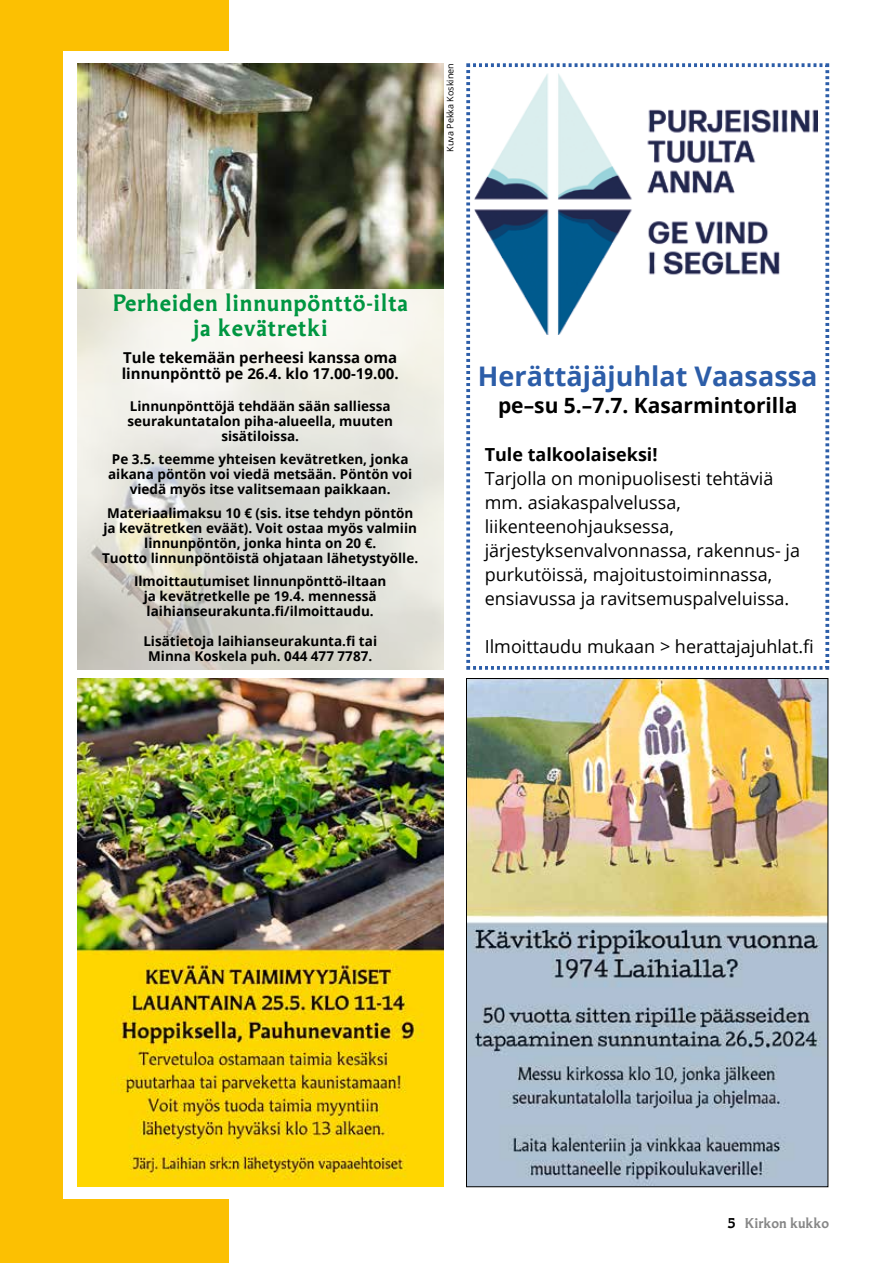
<style>
.page{position:relative;width:893px;height:1263px;background:#fff}
.page>*{position:absolute;margin:0;border:0;box-sizing:border-box;transform-origin:0 0}
.t1{font:700 27px "Open Sans";color:#2c5da8}
.t2{font:700 22.5px/25.5px "Martti Display";letter-spacing:.03em;color:#009641;text-align:center}
.t3{font:700 21px "Open Sans";color:#000}
.t4{font:18px/24px "Open Sans";color:#000}
.t5{font:700 18px "Open Sans";color:#000}
.t6{font:700 15px/16.5px "Open Sans";color:#000}
.t7{font:700 13.5px/15px "Open Sans";color:#000;text-align:center}
.t8{font:700 13.5px "Martti Display";color:#878787}
.t9{font:9px "Open Sans";color:#000}
.s1{font-family:"Martti";color:#000}
</style>
<div class="page">
<div style="left:0;top:0;width:228px;height:1263px;background:#fcc002"></div>
<div style="left:64px;top:51px;width:765px;height:1147px;background:#fff"></div>
<svg style="left:466px;top:63px;width:364px;height:607px"></svg>
<img style="left:468px;top:680px;width:358px;height:505px">
<img style="left:78px;top:678px;width:365px;height:509px">
<img style="left:77px;top:227px;width:367px;height:443px">
<img style="left:77px;top:63px;width:366px;height:225px">
<img style="left:474px;top:72px;width:344px;height:263px">
<div style="left:592px;top:294px;width:217px;height:50px;background:#fff"></div>
<p class="t9" style="left:444px;top:152px;width:90px;rotate:-90deg">Kuva Pekka Koskinen</p>
<h2 class="t2" style="left:113px;top:290px;width:297px">Perheiden linnunpönttö-ilta ja kevätretki</h2>
<p class="t6" style="left:122px;top:348px;width:279px">Tule tekemään perheesi kanssa oma linnunpönttö pe 26.4. klo 17.00-19.00.</p>
<p class="t7" style="left:127px;top:398px;width:267px">Linnunpönttöjä tehdään sään salliessa seurakuntatalon piha-alueella, muuten sisätiloissa.</p>
<p class="t7" style="left:108px;top:451px;width:306px">Pe 3.5. teemme yhteisen kevätretken, jonka aikana pöntön voi viedä metsään. Pöntön voi viedä myös itse valitsemaan paikkaan.</p>
<p class="t7" style="left:102px;top:505px;width:318px">Materiaalimaksu 10 € (sis. itse tehdyn pöntön ja kevätretken eväät). Voit ostaa myös valmiin linnunpöntön, jonka hinta on 20 €.<br>Tuotto linnunpöntöistä ohjataan lähetystyölle.</p>
<p class="t7" style="left:134px;top:573px;width:254px">Ilmoittautumiset linnunpönttö-iltaan ja kevätretkelle pe 19.4. mennessä laihianseurakunta.fi/ilmoittaudu.</p>
<p class="t7" style="left:143px;top:633px;width:235px">Lisätietoja laihianseurakunta.fi tai<br>Minna Koskela puh. 044 477 7787.</p>
<h1 class="t1" style="left:478px;top:357px;width:341px">Herättäjäjuhlat Vaasassa</h1>
<h3 class="t3" style="left:498px;top:390px;width:301px">pe–su 5.–7.7. Kasarmintorilla</h3>
<h3 class="t5" style="left:485px;top:441px;width:174px">Tule talkoolaiseksi!</h3>
<h3 class="t4" style="left:485px;top:466px;width:317px">Tarjolla on monipuolisesti tehtäviä mm. asiakaspalvelussa, liikenteenohjauksessa, järjestyksenvalvonnassa, rakennus- ja purkutöissä, majoitustoiminnassa, ensiavussa ja ravitsemuspalveluissa.</h3>
<h3 class="t4" style="left:485px;top:634px;width:331px">Ilmoittaudu mukaan &gt; herattajajuhlat.fi</h3>
<p class="t8" style="left:728px;top:1215px;width:103px"><span class="s1">5</span> Kirkon kukko</p>
</div>
